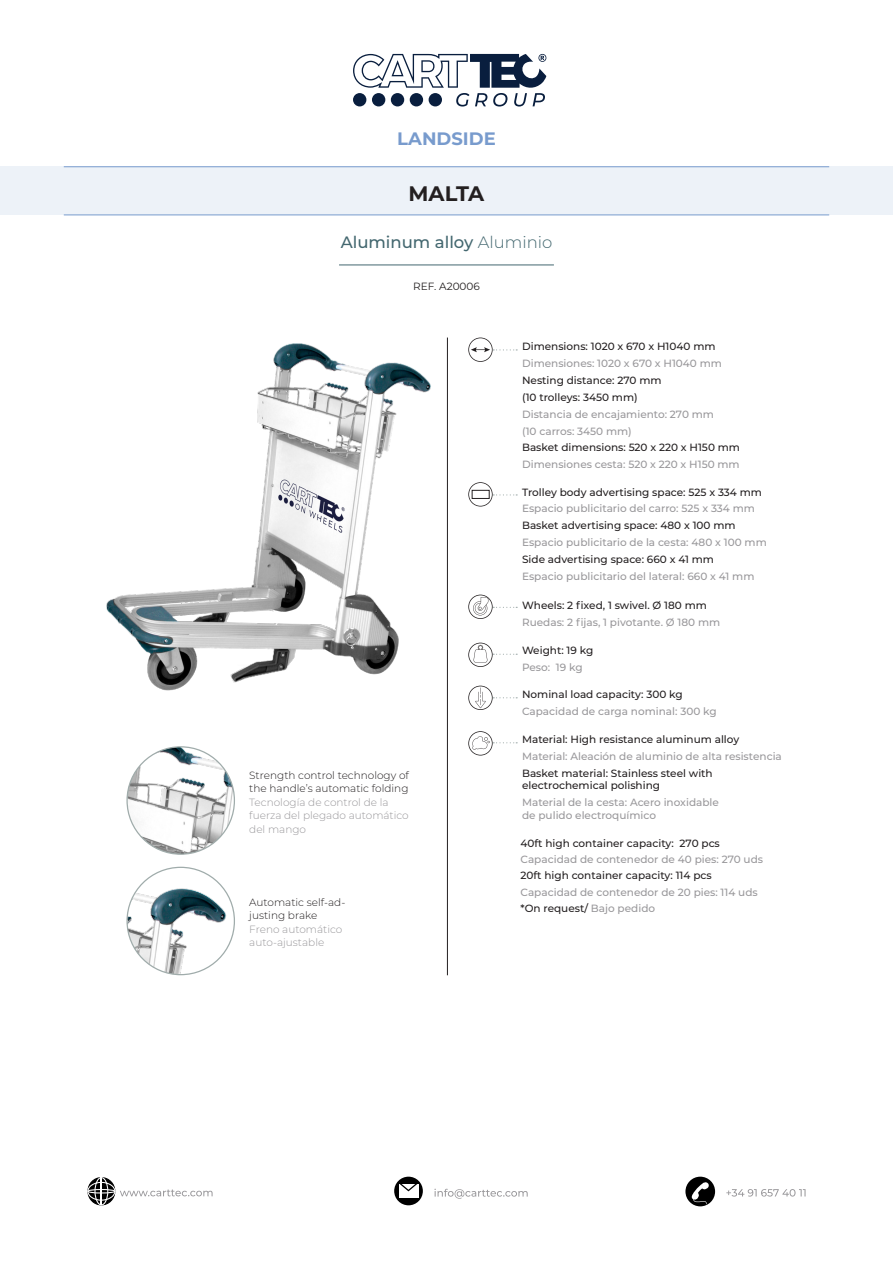
<style>
.page{position:relative;width:893px;height:1263px;background:#fff}
.page>*{position:absolute;margin:0;border:0;box-sizing:border-box;transform-origin:0 0}
.t1{font:700 21px "Montserrat";letter-spacing:-.015em;color:#231f20}
.t2{font:700 18px "Montserrat";color:#789bcd}
.t3{font:500 16.5px "Montserrat";color:#43676f}
.t4{font:500 10.5px/12.6px "Montserrat";color:#99989b}
.t5{font:500 10.5px/12.6px "Montserrat";color:#231f20}
.t6{font:300 10.5px/13.5px "Montserrat";color:#99989b}
.t7{font:300 10.5px/13.5px "Montserrat";color:#231f20}
.t8{font:10.5px "Montserrat";color:#231f20}
.s1{font-weight:300}
.s2{color:#99989b}
</style>
<div class="page">
<div style="left:0;top:166px;width:893px;height:49px;background:#edf2f8"></div>
<hr style="left:64px;top:166px;width:765px;height:1px;background:#789bcd">
<hr style="left:64px;top:215px;width:765px;height:1px;background:#789bcd">
<div style="left:394px;top:1177px;width:29px;height:28px;background:#000;border-radius:50%"></div>
<div style="left:399px;top:1184px;width:19px;height:14px;background:#fff"></div>
<svg style="left:399px;top:1184px;width:20px;height:7px"></svg>
<svg style="left:434px;top:1189px;width:94px;height:10px"></svg>
<svg style="left:87px;top:1177px;width:126px;height:28px"></svg>
<div style="left:685px;top:1177px;width:30px;height:29px;background:#000;border-radius:50%"></div>
<svg style="left:692px;top:1182px;width:17px;height:22px"></svg>
<svg style="left:726px;top:1189px;width:79px;height:7px"></svg>
<hr style="left:339px;top:265px;width:215px;height:1px;background:#43676f">
<svg style="left:353px;top:54px;width:193px;height:53px"></svg>
<hr style="left:447px;top:338px;width:1px;height:637px;background:#231f20">
<svg style="left:468px;top:338px;width:49px;height:24px"></svg>
<img style="left:106px;top:343px;width:325px;height:348px">
<img style="left:127px;top:747px;width:107px;height:107px;border-radius:54px">
<img style="left:127px;top:867px;width:107px;height:108px;border-radius:54px">
<svg style="left:468px;top:595px;width:49px;height:24px"></svg>
<svg style="left:468px;top:482px;width:49px;height:24px"></svg>
<div style="left:472px;top:490px;width:17px;height:9px;border:1px solid #231f20"></div>
<svg style="left:468px;top:643px;width:49px;height:24px"></svg>
<svg style="left:468px;top:686px;width:49px;height:24px"></svg>
<svg style="left:468px;top:731px;width:49px;height:24px"></svg>
<h2 class="t2" style="left:397px;top:126px;width:100px">LANDSIDE</h2>
<p class="t1" style="left:409px;top:178px;width:77px">MALTA</p>
<h3 class="t3" style="left:341px;top:231px;width:213px">Aluminum alloy <span class="s1">Aluminio</span></h3>
<p class="t8" style="left:413px;top:279px;width:68px">REF. A20006</p>
<p class="t7" style="left:249px;top:768px;width:161px">Strength control technology of the handle’s automatic folding</p>
<p class="t6" style="left:249px;top:795px;width:161px">Tecnología de control de la fuerza del plegado automático del mango</p>
<p class="t7" style="left:249px;top:895px;width:98px">Automatic self-ad&shy;justing brake</p>
<p class="t6" style="left:249px;top:922px;width:95px">Freno automático auto-ajustable</p>
<p class="t5" style="left:522px;top:340px;width:195px">Dimensions: 1020 x 670 x H1040 mm</p>
<p class="t4" style="left:522px;top:357px;width:201px">Dimensiones: 1020 x 670 x H1040 mm</p>
<p class="t5" style="left:522px;top:373px;width:141px">Nesting distance: 270 mm</p>
<p class="t5" style="left:522px;top:390px;width:117px">(10 trolleys: 3450 mm)</p>
<p class="t4" style="left:522px;top:407px;width:193px">Distancia de encajamiento: 270 mm</p>
<p class="t4" style="left:522px;top:424px;width:111px">(10 carros: 3450 mm)</p>
<p class="t5" style="left:522px;top:441px;width:219px">Basket dimensions: 520 x 220 x H150 mm</p>
<p class="t4" style="left:522px;top:458px;width:219px">Dimensiones cesta: 520 x 220 x H150 mm</p>
<p class="t5" style="left:522px;top:485px;width:241px">Trolley body advertising space: 525 x 334 mm</p>
<p class="t4" style="left:522px;top:502px;width:234px">Espacio publicitario del carro: 525 x 334 mm</p>
<p class="t5" style="left:522px;top:519px;width:215px">Basket advertising space: 480 x 100 mm</p>
<p class="t4" style="left:522px;top:536px;width:246px">Espacio publicitario de la cesta: 480 x 100 mm</p>
<p class="t5" style="left:522px;top:552px;width:193px">Side advertising space: 660 x 41 mm</p>
<p class="t4" style="left:522px;top:569px;width:234px">Espacio publicitario del lateral: 660 x 41 mm</p>
<p class="t5" style="left:522px;top:599px;width:186px">Wheels: 2 fixed, 1 swivel. Ø 180 mm</p>
<p class="t4" style="left:522px;top:615px;width:200px">Ruedas: 2 fijas, 1 pivotante. Ø 180 mm</p>
<p class="t5" style="left:522px;top:644px;width:73px">Weight: 19 kg</p>
<p class="t4" style="left:522px;top:661px;width:62px">Peso: 19 kg</p>
<p class="t5" style="left:522px;top:687px;width:162px">Nominal load capacity: 300 kg</p>
<p class="t4" style="left:522px;top:704px;width:196px">Capacidad de carga nominal: 300 kg</p>
<p class="t5" style="left:522px;top:732px;width:219px">Material: High resistance aluminum alloy</p>
<p class="t4" style="left:522px;top:749px;width:261px">Material: Aleación de aluminio de alta resistencia</p>
<p class="t5" style="left:522px;top:766px;width:192px">Basket material: Stainless steel with electrochemical polishing</p>
<p class="t4" style="left:522px;top:795px;width:198px">Material de la cesta: Acero inoxidable de pulido electroquímico</p>
<p class="t5" style="left:520px;top:836px;width:201px">40ft high container capacity: 270 pcs</p>
<p class="t4" style="left:520px;top:852px;width:244px">Capacidad de contenedor de 40 pies: 270 uds</p>
<p class="t5" style="left:520px;top:869px;width:193px">20ft high container capacity: 114 pcs</p>
<p class="t4" style="left:520px;top:885px;width:239px">Capacidad de contenedor de 20 pies: 114 uds</p>
<p class="t5" style="left:520px;top:901px;width:136px">*On request/ <span class="s2">Bajo pedido</span></p>
</div>
